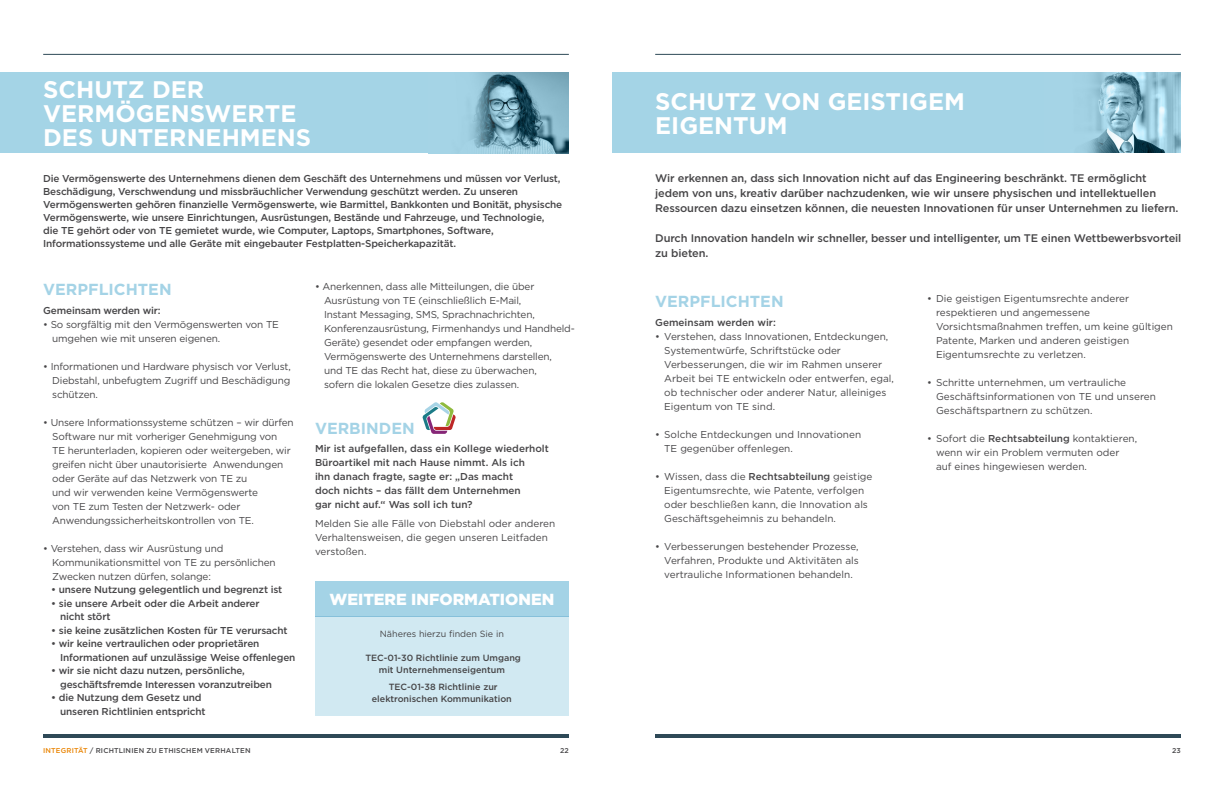
<style>
.page{position:relative;width:1224px;height:792px;background:#fff}
.page>*{position:absolute;margin:0;border:0;box-sizing:border-box;transform-origin:0 0}
.t1{font:700 24px/24px "Gotham";color:#fff}
.t2{font:700 16px "Gotham";color:#a4d3e6}
.t3{font:900 16px "Gotham";color:#fff}
.t4{font:500 11px/15px "Gotham";letter-spacing:-.01em;color:#464547}
.t5{font:10px/14px "Gotham";letter-spacing:-.015em;color:#464547}
.t6{font:500 10px/13px "Gotham";letter-spacing:-.015em;color:#464547}
.t7{font:500 9px/12px "Gotham";color:#464547;text-align:center}
.t8{font:9px "Gotham";color:#464547}
.t9{font:500 7px "Gotham";letter-spacing:.025em;color:#464547}
.s1{font-weight:500}
.s2{color:#e98300}
</style>
<div class="page">
<hr style="left:655px;top:734px;width:526px;height:4px;background:#2e4957">
<hr style="left:655px;top:54px;width:526px;height:1px;background:#2e4957">
<hr style="left:43px;top:734px;width:526px;height:4px;background:#2e4957">
<hr style="left:43px;top:54px;width:526px;height:1px;background:#2e4957">
<div style="left:612px;top:72px;width:569px;height:81px;background:#a4d4e6"></div>
<img style="left:1087px;top:72px;width:94px;height:81px">
<div style="left:0;top:72px;width:569px;height:81px;background:#a4d4e6"></div>
<img style="left:470px;top:72px;width:99px;height:81px">
<div style="left:315px;top:616px;width:254px;height:99px;background:#d1e9f2"></div>
<div style="left:315px;top:581px;width:254px;height:35px;background:#a4d3e6"></div>
<svg style="left:422px;top:402px;width:34px;height:32px"></svg>
<h1 class="t1" style="left:43px;top:78px;width:270px">SCHUTZ DER<br>VERMÖGENSWERTE<br>DES UNTERNEHMENS</h1>
<p class="t6" style="left:43px;top:171px;width:521px">Die Vermögenswerte des Unternehmens dienen dem Geschäft des Unternehmens und müssen vor Verlust, Beschädigung, Verschwendung und missbräuchlicher Verwendung geschützt werden. Zu unseren Vermögenswerten gehören finanzielle Vermögenswerte, wie Barmittel, Bankkonten und Bonität, physische Vermögenswerte, wie unsere Einrichtungen, Ausrüstungen, Bestände und Fahrzeuge, und Technologie, die TE gehört oder von TE gemietet wurde, wie Computer, Laptops, Smartphones, Software, Informationssysteme und alle Geräte mit eingebauter Festplatten-Speicherkapazität.</p>
<h2 class="t2" style="left:43px;top:279px;width:130px">VERPFLICHTEN</h2>
<p class="t6" style="left:43px;top:303px;width:119px">Gemeinsam werden wir:</p>
<p class="t5" style="left:52px;top:317px;width:228px;text-indent:-9px">• So sorgfältig mit den Vermögenswerten von TE umgehen wie mit unseren eigenen.</p>
<p class="t5" style="left:52px;top:359px;width:240px;text-align:justify;text-indent:-9px">• Informationen und Hardware physisch vor Verlust, Diebstahl, unbefugtem Zugriff und Beschädigung schützen.</p>
<p class="t5" style="left:52px;top:415px;width:243px;text-indent:-9px">• Unsere Informationssysteme schützen – wir dürfen Software nur mit vorheriger Genehmigung von<br>TE herunterladen, kopieren oder weitergeben, wir greifen nicht über unautorisierte Anwendungen oder Geräte auf das Netzwerk von TE zu<br>und wir verwenden keine Vermögenswerte<br>von TE zum Testen der Netzwerk- oder Anwendungssicherheitskontrollen von TE.</p>
<p class="t5" style="left:52px;top:541px;width:225px;text-indent:-9px">• Verstehen, dass wir Ausrüstung und<br>Kommunikationsmittel von TE zu persönlichen<br>Zwecken nutzen dürfen, solange:</p>
<p class="t6" style="left:51px;top:583px;width:233px">• unsere Nutzung gelegentlich und begrenzt ist</p>
<p class="t6" style="left:60px;top:596px;width:201px;line-height:13.5px;text-indent:-9px">• sie unsere Arbeit oder die Arbeit anderer nicht stört</p>
<p class="t6" style="left:51px;top:623px;width:238px">• sie keine zusätzlichen Kosten für TE verursacht</p>
<p class="t6" style="left:60px;top:637px;width:237px;line-height:13.5px;text-indent:-9px">• wir keine vertraulichen oder proprietären<br>Informationen auf unzulässige Weise offenlegen</p>
<p class="t6" style="left:60px;top:664px;width:213px;line-height:13.5px;text-indent:-9px">• wir sie nicht dazu nutzen, persönliche, geschäftsfremde Interessen voranzutreiben</p>
<p class="t6" style="left:60px;top:690px;width:147px;line-height:14px;text-indent:-9px">• die Nutzung dem Gesetz und unseren Richtlinien entspricht</p>
<p class="t5" style="left:324px;top:280px;width:252px;text-indent:-9px">• Anerkennen, dass alle Mitteilungen, die über Ausrüstung von TE (einschließlich E-Mail,<br>Instant Messaging, SMS, Sprachnachrichten, Konferenzausrüstung, Firmenhandys und Handheld-Geräte) gesendet oder empfangen werden, Vermögenswerte des Unternehmens darstellen,<br>und TE das Recht hat, diese zu überwachen,<br>sofern die lokalen Gesetze dies zulassen.</p>
<h2 class="t2" style="left:315px;top:418px;width:101px">VERBINDEN</h2>
<p class="t6" style="left:315px;top:442px;width:235px;line-height:14px">Mir ist aufgefallen, dass ein Kollege wiederholt Büroartikel mit nach Hause nimmt. Als ich<br>ihn danach fragte, sagte er: „Das macht<br>doch nichts – das fällt dem Unternehmen<br>gar nicht auf.“ Was soll ich tun?</p>
<p class="t5" style="left:315px;top:516px;width:242px">Melden Sie alle Fälle von Diebstahl oder anderen<br>Verhaltensweisen, die gegen unseren Leitfaden verstoßen.</p>
<h2 class="t3" style="left:330px;top:588px;width:226px">WEITERE INFORMATIONEN</h2>
<p class="t8" style="left:380px;top:628px;width:126px">Näheres hierzu finden Sie in</p>
<p class="t7" style="left:365px;top:652px;width:157px">TEC-01-30 Richtlinie zum Umgang mit Unternehmenseigentum</p>
<p class="t7" style="left:372px;top:680px;width:142px">TEC-01-38 Richtlinie zur elektronischen Kommunikation</p>
<h1 class="t1" style="left:655px;top:89px;width:311px">SCHUTZ VON GEISTIGEM<br>EIGENTUM</h1>
<p class="t4" style="left:655px;top:171px;width:525px">Wir erkennen an, dass sich Innovation nicht auf das Engineering beschränkt. TE ermöglicht jedem von uns, kreativ darüber nachzudenken, wie wir unsere physischen und intellektuellen<br>Ressourcen dazu einsetzen können, die neuesten Innovationen für unser Unternehmen zu liefern.</p>
<p class="t4" style="left:655px;top:231px;width:528px">Durch Innovation handeln wir schneller, besser und intelligenter, um TE einen Wettbewerbsvorteil zu bieten.</p>
<h2 class="t2" style="left:655px;top:291px;width:130px">VERPFLICHTEN</h2>
<p class="t6" style="left:655px;top:315px;width:122px">Gemeinsam werden wir:</p>
<p class="t5" style="left:664px;top:329px;width:231px;text-indent:-9px">• Verstehen, dass Innovationen, Entdeckungen, Systementwürfe, Schriftstücke oder Verbesserungen, die wir im Rahmen unserer Arbeit bei TE entwickeln oder entwerfen, egal, ob technischer oder anderer Natur, alleiniges Eigentum von TE sind.</p>
<p class="t5" style="left:664px;top:427px;width:199px;text-indent:-9px">• Solche Entdeckungen und Innovationen<br>TE gegenüber offenlegen.</p>
<p class="t5" style="left:664px;top:469px;width:210px;text-indent:-9px">• Wissen, dass die <span class="s1">Rechtsabteilung</span> geistige Eigentumsrechte, wie Patente, verfolgen oder beschließen kann, die Innovation als Geschäftsgeheimnis zu behandeln.</p>
<p class="t5" style="left:664px;top:539px;width:196px;text-align:justify;text-indent:-9px">• Verbesserungen bestehender Prozesse, Verfahren, Produkte und Aktivitäten als vertrauliche Informationen behandeln.</p>
<p class="t5" style="left:936px;top:292px;width:239px;text-indent:-9px">• Die geistigen Eigentumsrechte anderer respektieren und angemessene Vorsichtsmaßnahmen treffen, um keine gültigen Patente, Marken und anderen geistigen Eigentumsrechte zu verletzen.</p>
<p class="t5" style="left:936px;top:376px;width:221px;text-indent:-9px">• Schritte unternehmen, um vertrauliche<br>Geschäftsinformationen von TE und unseren<br>Geschäftspartnern zu schützen.</p>
<p class="t5" style="left:936px;top:432px;width:203px;text-indent:-9px">• Sofort die <span class="s1">Rechtsabteilung</span> kontaktieren, wenn wir ein Problem vermuten oder auf eines hingewiesen werden.</p>
<p class="t9" style="left:43px;top:746px;width:209px"><span class="s2">INTEGRITÄT</span> / RICHTLINIEN ZU ETHISCHEM VERHALTEN</p>
<p class="t9" style="left:560px;top:746px;width:10px">22</p>
<p class="t9" style="left:1172px;top:746px;width:10px">23</p>
</div>
